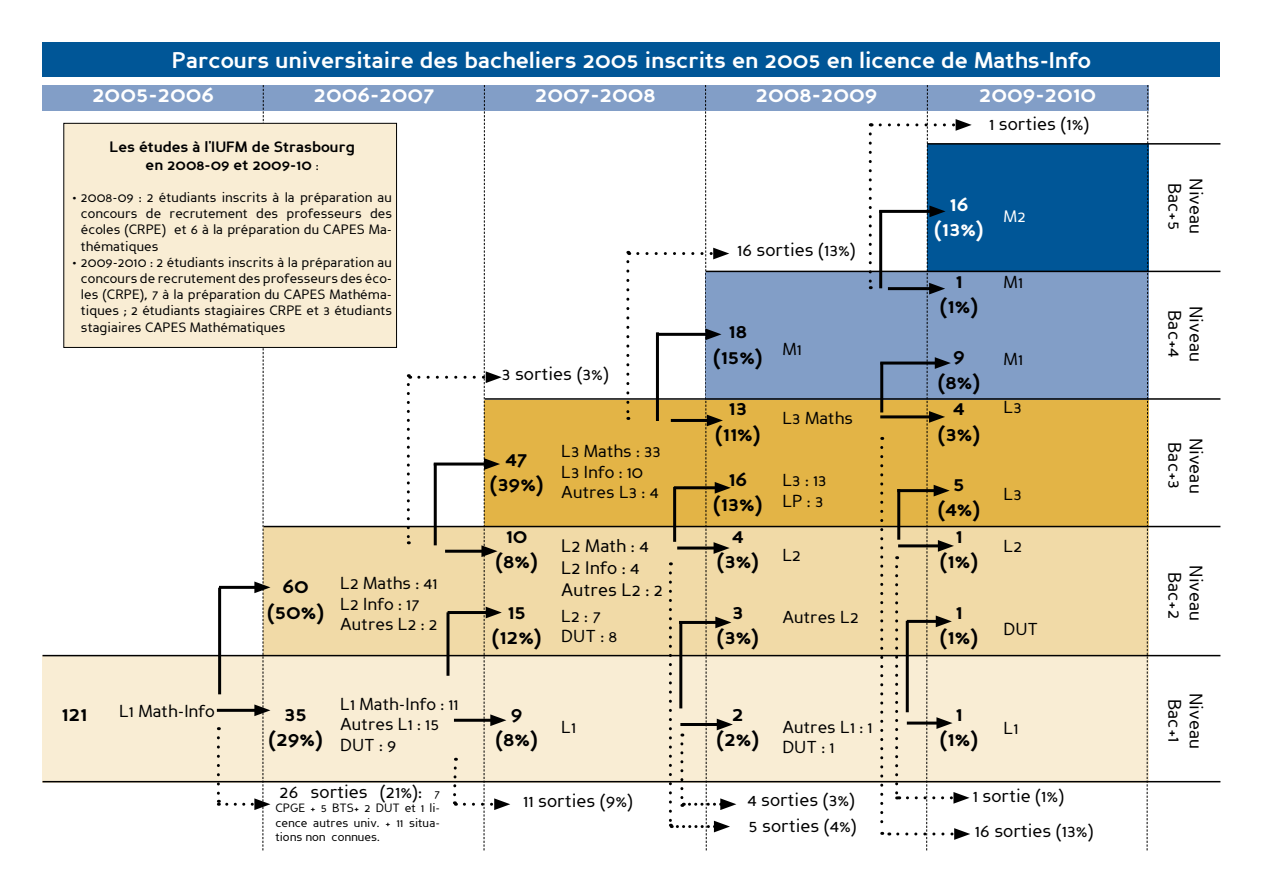
<style>
.page{position:relative;width:1263px;height:893px;background:#fff}
.page>*{position:absolute;margin:0;border:0;box-sizing:border-box;transform-origin:0 0}
.t1{font:700 22.5px "Perspective Sans";color:#fff}
.t2{font:700 21px/25.2px "Perspective Sans";color:#000;text-align:center}
.t3{font:700 21px/25.2px "Perspective Sans";color:#fff;text-align:center}
.t4{font:18px/21.6px "Perspective Sans";color:#000}
.t5{font:17.25px/20.7px "Perspective Sans";color:#000}
.t6{font:16.5px "Perspective Sans";color:#fff}
.t7{font:700 15px/18px "Perspective Sans";color:#000;text-align:center}
.t8{font:13.5px/16.2px "Perspective Sans";color:#000;text-align:justify}
.t9{font:12px/14.4px "Perspective Sans";color:#000;text-align:justify}
.s1{font-weight:400;font-size:13.5px}
.s2{font-size:12px}
</style>
<div class="page">
<div style="left:43px;top:655px;width:221px;height:127px;background:#f9edd4"></div>
<div style="left:485px;top:400px;width:221px;height:127px;background:#e3b446"></div>
<div style="left:264px;top:655px;width:221px;height:127px;background:#f9edd4"></div>
<div style="left:927px;top:145px;width:221px;height:127px;background:#005697"></div>
<div style="left:927px;top:272px;width:221px;height:128px;background:#829ec7"></div>
<div style="left:706px;top:272px;width:221px;height:128px;background:#829ec7"></div>
<div style="left:706px;top:400px;width:221px;height:127px;background:#e3b446"></div>
<div style="left:927px;top:400px;width:221px;height:127px;background:#e3b446"></div>
<div style="left:264px;top:527px;width:221px;height:128px;background:#f1daa7"></div>
<div style="left:485px;top:527px;width:221px;height:128px;background:#f1daa7"></div>
<div style="left:706px;top:527px;width:221px;height:128px;background:#f1daa7"></div>
<div style="left:927px;top:527px;width:221px;height:128px;background:#f1daa7"></div>
<div style="left:927px;top:655px;width:221px;height:127px;background:#f9edd4"></div>
<div style="left:706px;top:655px;width:221px;height:127px;background:#f9edd4"></div>
<div style="left:485px;top:655px;width:221px;height:127px;background:#f9edd4"></div>
<div style="left:927px;top:85px;width:221px;height:26px;background:#829ec7"></div>
<div style="left:706px;top:85px;width:221px;height:26px;background:#829ec7"></div>
<div style="left:485px;top:85px;width:221px;height:26px;background:#829ec7"></div>
<div style="left:264px;top:85px;width:221px;height:26px;background:#829ec7"></div>
<div style="left:43px;top:85px;width:221px;height:26px;background:#829ec7"></div>
<div style="left:43px;top:43px;width:1177px;height:34px;background:#005697"></div>
<hr style="left:43px;top:655px;width:1177px;height:1px;background:#000">
<hr style="left:485px;top:398px;width:735px;height:2px;background:#000">
<hr style="left:927px;top:143px;width:293px;height:2px;background:#000">
<hr style="left:706px;top:271px;width:514px;height:1px;background:#000">
<hr style="left:264px;top:526px;width:956px;height:1px;background:#000">
<svg style="left:1146px;top:85px;width:2px;height:766px"></svg>
<hr style="left:43px;top:781px;width:1177px;height:1px;background:#000">
<hr style="left:218px;top:709px;width:42px;height:3px;background:#000">
<hr style="left:220px;top:586px;width:40px;height:3px;background:#000">
<hr style="left:218px;top:588px;width:3px;height:106px;background:#000">
<svg style="left:217px;top:738px;width:3px;height:68px"></svg>
<svg style="left:626px;top:262px;width:3px;height:158px"></svg>
<svg style="left:407px;top:374px;width:4px;height:170px"></svg>
<hr style="left:879px;top:210px;width:3px;height:78px;background:#000">
<svg style="left:869px;top:134px;width:3px;height:155px"></svg>
<svg style="left:419px;top:85px;width:91px;height:765px"></svg>
<svg style="left:638px;top:85px;width:98px;height:766px"></svg>
<svg style="left:880px;top:85px;width:92px;height:766px"></svg>
<hr style="left:906px;top:621px;width:3px;height:91px;background:#000">
<hr style="left:897px;top:489px;width:3px;height:51px;background:#000">
<svg style="left:227px;top:85px;width:43px;height:765px"></svg>
<div style="left:64px;top:123px;width:332px;height:224px;background:#f9edd4"></div>
<div style="left:64px;top:123px;width:333px;height:225px;border:1px solid #000"></div>
<h1 class="t1" style="left:172px;top:47px;width:920px">Parcours universitaire des bacheliers 2005 inscrits en 2005 en licence de Maths-Info</h1>
<h1 class="t1" style="left:92px;top:81px;width:123px">2005-2006</h1>
<h1 class="t1" style="left:314px;top:81px;width:123px">2006-2007</h1>
<h1 class="t1" style="left:535px;top:81px;width:122px">2007-2008</h1>
<h1 class="t1" style="left:755px;top:81px;width:123px">2008-2009</h1>
<h1 class="t1" style="left:979px;top:81px;width:119px">2009-2010</h1>
<p class="t7" style="left:110px;top:138px;width:247px">Les études à l'IUFM de Strasbourg en 2008-09 et 2009-10 <span class="s1">:</span></p>
<p class="t8" style="left:81px;top:189px;width:313px;text-indent:-9px">• 2008-09 : 2 étudiants inscrits à la préparation au concours de recrutement des professeurs des écoles (CRPE) et 6 à la préparation du CAPES Ma&shy;thématiques</p>
<p class="t8" style="left:81px;top:254px;width:313px;text-indent:-9px">• 2009-2010 : 2 étudiants inscrits à la préparation au concours de recrutement des professeurs des éco&shy;les (CRPE), 7 à la préparation du CAPES Mathéma&shy;tiques ; 2 étudiants stagiaires CRPE et 3 étudiants stagiaires CAPES Mathématiques</p>
<h2 class="t2" style="left:61px;top:701px;width:28px">121</h2>
<p class="t5" style="left:119px;top:700px;width:97px">L1 Math-Info</p>
<h2 class="t2" style="left:267px;top:574px;width:59px">60 (50%)</h2>
<p class="t5" style="left:340px;top:573px;width:99px">L2 Maths : 41<br>L2 Info : 17<br>Autres L2 : 2</p>
<h2 class="t2" style="left:268px;top:701px;width:56px">35 (29%)</h2>
<p class="t5" style="left:340px;top:694px;width:120px">L1 Math-Info : 11<br>Autres L1 : 15<br>DUT : 9</p>
<h3 class="t4" style="left:280px;top:781px;width:162px">26 sorties (21%): <span class="s2">7</span></h3>
<p class="t9" style="left:275px;top:801px;width:166px">CPGE + 5 BTS+ 2 DUT et 1 li&shy;cence autres univ. + 11 situa&shy;tions non connues.</p>
<h3 class="t4" style="left:502px;top:363px;width:109px">3 sorties (3%)</h3>
<h2 class="t2" style="left:490px;top:446px;width:55px">47 (39%)</h2>
<h2 class="t2" style="left:496px;top:523px;width:44px">10 (8%)</h2>
<h2 class="t2" style="left:492px;top:599px;width:51px">15 (12%)</h2>
<p class="t5" style="left:561px;top:441px;width:101px">L3 Maths : 33<br>L3 Info : 10<br>Autres L3 : 4</p>
<h3 class="t4" style="left:561px;top:535px;width:103px">L2 Math : 4<br>L2 Info : 4<br>Autres L2 : 2</h3>
<p class="t5" style="left:561px;top:605px;width:58px">L2 : 7<br>DUT : 8</p>
<h3 class="t4" style="left:737px;top:239px;width:120px">16 sorties (13%)</h3>
<h2 class="t2" style="left:713px;top:319px;width:51px">18 (15%)</h2>
<h2 class="t2" style="left:715px;top:396px;width:47px">13 (11%)</h2>
<h2 class="t2" style="left:713px;top:466px;width:51px">16 (13%)</h2>
<h2 class="t2" style="left:717px;top:523px;width:44px">4 (3%)</h2>
<h2 class="t2" style="left:717px;top:599px;width:44px">3 (3%)</h2>
<p class="t5" style="left:782px;top:338px;width:21px">M1</p>
<p class="t5" style="left:782px;top:408px;width:72px">L3 Maths</p>
<p class="t5" style="left:782px;top:470px;width:46px">L3 : 13<br>LP : 3</p>
<p class="t5" style="left:782px;top:545px;width:20px">L2</p>
<p class="t5" style="left:782px;top:607px;width:78px">Autres L2</p>
<h3 class="t4" style="left:989px;top:114px;width:102px">1 sorties (1%)</h3>
<h2 class="t3" style="left:934px;top:191px;width:51px">16 (13%)</h2>
<h2 class="t2" style="left:940px;top:268px;width:40px">1 (1%)</h2>
<h2 class="t2" style="left:938px;top:344px;width:44px">9 (8%)</h2>
<h2 class="t2" style="left:938px;top:396px;width:44px">4 (3%)</h2>
<h2 class="t2" style="left:938px;top:471px;width:44px">5 (4%)</h2>
<h2 class="t2" style="left:940px;top:523px;width:40px">1 (1%)</h2>
<h2 class="t2" style="left:940px;top:599px;width:40px">1 (1%)</h2>
<p class="t6" style="left:1003px;top:207px;width:24px">M2</p>
<p class="t5" style="left:1003px;top:272px;width:21px">M1</p>
<p class="t5" style="left:1003px;top:349px;width:21px">M1</p>
<p class="t5" style="left:1003px;top:397px;width:20px">L3</p>
<p class="t5" style="left:1003px;top:484px;width:20px">L3</p>
<p class="t5" style="left:1003px;top:536px;width:20px">L2</p>
<p class="t5" style="left:1003px;top:619px;width:36px">DUT</p>
<h2 class="t2" style="left:496px;top:701px;width:44px">9 (8%)</h2>
<h2 class="t2" style="left:716px;top:701px;width:44px">2 (2%)</h2>
<p class="t5" style="left:561px;top:717px;width:16px">L1</p>
<h2 class="t2" style="left:940px;top:701px;width:40px">1 (1%)</h2>
<p class="t5" style="left:782px;top:717px;width:92px">Autres L1 : 1</p>
<p class="t5" style="left:1003px;top:718px;width:16px">L1</p>
<p class="t5" style="left:782px;top:737px;width:54px">DUT : 1</p>
<h3 class="t4" style="left:523px;top:790px;width:111px">11 sorties (9%)</h3>
<h3 class="t4" style="left:747px;top:789px;width:109px">4 sorties (3%)</h3>
<h3 class="t4" style="left:748px;top:815px;width:110px">5 sorties (4%)</h3>
<h3 class="t4" style="left:973px;top:785px;width:93px">1 sortie (1%)</h3>
<h3 class="t4" style="left:975px;top:820px;width:120px">16 sorties (13%)</h3>
<h3 class="t4" style="left:1185px;top:182px;width:49px;rotate:90deg">Bac+5</h3>
<h3 class="t4" style="left:1207px;top:178px;width:58px;rotate:90deg">Niveau</h3>
<h3 class="t4" style="left:1185px;top:310px;width:49px;rotate:90deg">Bac+4</h3>
<h3 class="t4" style="left:1207px;top:306px;width:58px;rotate:90deg">Niveau</h3>
<h3 class="t4" style="left:1185px;top:442px;width:48px;rotate:90deg">Bac+3</h3>
<h3 class="t4" style="left:1207px;top:437px;width:58px;rotate:90deg">Niveau</h3>
<h3 class="t4" style="left:1185px;top:572px;width:49px;rotate:90deg">Bac+2</h3>
<h3 class="t4" style="left:1207px;top:565px;width:58px;rotate:90deg">Niveau</h3>
<h3 class="t4" style="left:1207px;top:693px;width:58px;text-align:center;rotate:90deg">Niveau<br>Bac+1</h3>
</div>
